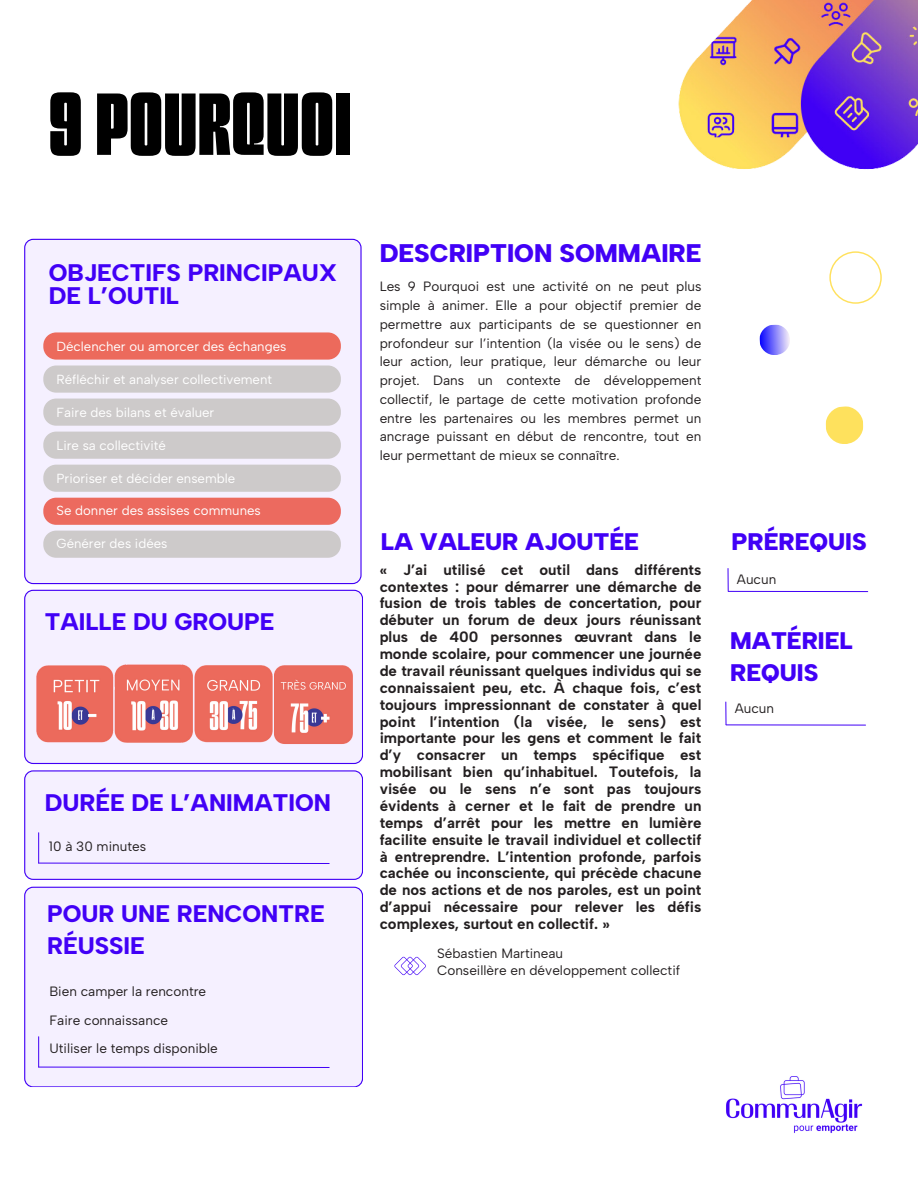
<style>
.page{position:relative;width:918px;height:1188px;background:#fff}
.page>*{position:absolute;margin:0;border:0;box-sizing:border-box;transform-origin:0 0}
.t1{font:600 82.5px "Superlumina";letter-spacing:.015em;color:#000}
.t2{font:900 25.5px "Albert Sans";color:#4100f6}
.t3{font:800 24px/23.7px "Albert Sans";color:#4100f6}
.t4{font:900 24px/32.7px "Albert Sans";color:#4100f6}
.t5{font:700 15px/16.8px "Albert Sans";color:#231f20;text-align:justify}
.t6{font:13.5px/18.8px "Albert Sans";color:#231f20;text-align:justify}
.t7{font:13.2px "Albert Sans";color:#fff}
</style>
<div class="page">
<div style="left:24px;top:239px;width:338px;height:345px;background:#f5f0ff"></div>
<div style="left:43px;top:332px;width:298px;height:27px;background:#ec6a5c;border-radius:13px"></div>
<div style="left:43px;top:366px;width:298px;height:27px;background:#cdcaca;border-radius:13px"></div>
<div style="left:43px;top:399px;width:298px;height:27px;background:#cdcaca;border-radius:13px"></div>
<div style="left:43px;top:432px;width:298px;height:27px;background:#cdcaca;border-radius:13px"></div>
<div style="left:43px;top:465px;width:298px;height:27px;background:#cdcaca;border-radius:13px"></div>
<div style="left:43px;top:498px;width:298px;height:27px;background:#ec6a5f;border-radius:13px"></div>
<div style="left:43px;top:531px;width:298px;height:27px;background:#cdcaca;border-radius:13px"></div>
<img style="left:678px;top:0;width:240px;height:170px">
<div style="left:24px;top:590px;width:339px;height:174px;background:#f5f0ff"></div>
<div style="left:24px;top:770px;width:339px;height:109px;background:#f5f0ff"></div>
<hr style="left:39px;top:863px;width:290px;height:1px;background:#4100f6">
<hr style="left:38px;top:833px;width:1px;height:30px;background:#4100f6">
<svg style="left:394px;top:957px;width:32px;height:18px"></svg>
<img style="left:726px;top:1076px;width:137px;height:57px">
<div style="left:24px;top:887px;width:339px;height:200px;background:#f5f0ff"></div>
<hr style="left:39px;top:1067px;width:290px;height:1px;background:#4100f6">
<hr style="left:38px;top:1037px;width:1px;height:30px;background:#4100f6">
<img style="left:33px;top:664px;width:320px;height:80px">
<hr style="left:728px;top:591px;width:140px;height:1px;background:#4100f6">
<svg style="left:728px;top:569px;width:1px;height:22px"></svg>
<svg style="left:829px;top:251px;width:53px;height:53px"></svg>
<svg style="left:825px;top:406px;width:39px;height:38px"></svg>
<svg style="left:759px;top:324px;width:31px;height:31px"></svg>
<hr style="left:726px;top:725px;width:140px;height:1px;background:#4100f6">
<svg style="left:725px;top:702px;width:1px;height:23px"></svg>
<p class="t1" style="left:49px;top:76px;width:304px">9 POURQUOI</p>
<p class="t3" style="left:49px;top:260px;width:290px">OBJECTIFS PRINCIPAUX<br>DE L’OUTIL</p>
<p class="t7" style="left:64px;top:338px;width:231px">Déclencher ou amorcer des échanges</p>
<p class="t7" style="left:64px;top:371px;width:217px">Réfléchir et analyser collectivement</p>
<p class="t7" style="left:64px;top:404px;width:159px">Faire des bilans et évaluer</p>
<h1 class="t7" style="left:64px;top:437px;width:111px">Lire sa collectivité</h1>
<p class="t7" style="left:64px;top:470px;width:180px">Prioriser et décider ensemble</p>
<p class="t7" style="left:64px;top:503px;width:206px">Se do ner des a sises communes</p>
<p class="t7" style="left:64px;top:535px;width:112px">Générer des idées</p>
<p class="t7" style="left:57px;top:338px;width:231px">Déclencher ou amorcer des échanges</p>
<p class="t7" style="left:57px;top:371px;width:217px">Réfléchir et analyser collectivement</p>
<p class="t7" style="left:57px;top:404px;width:159px">Faire des bilans et évaluer</p>
<p class="t7" style="left:57px;top:437px;width:111px">Lire sa collectivité</p>
<h2 class="t7" style="left:57px;top:470px;width:180px">Prioriser et décider ensemble</h2>
<p class="t7" style="left:57px;top:503px;width:206px">Se donner des assises communes</p>
<p class="t7" style="left:57px;top:536px;width:112px">Générer des idées</p>
<p class="t3" style="left:45px;top:610px;width:231px">TAILLE DU GROUPE</p>
<p class="t3" style="left:45px;top:790px;width:288px">DURÉE DE L’ANIMATION</p>
<p class="t6" style="left:49px;top:837px;width:99px">10 à 30 minutes</p>
<h3 class="t3" style="left:47px;top:897px;width:279px;line-height:32.7px">POUR UNE RENCONTRE<br>RÉUSSIE</h3>
<h4 class="t6" style="left:49px;top:982px;width:158px">Bien camper la rencontre</h4>
<h2 class="t6" style="left:49px;top:1010px;width:120px">Faire connaissance</h2>
<h2 class="t6" style="left:49px;top:1039px;width:170px">Utiliser le temps disponible</h2>
<p class="t2" style="left:380px;top:238px;width:323px">DESCRIPTION SOMMAIRE</p>
<p class="t6" style="left:380px;top:277px;width:323px">Les 9 Pourquoi est une activité on ne peut plus simple à animer. Elle a pour objectif premier de permettre aux participants de se questionner en profondeur sur l’intention (la visée ou le sens) de leur action, leur pratique, leur démarche ou leur projet. Dans un contexte de développement collectif, le partage de cette motivation profonde entre les partenaires ou les membres permet un ancrage puissant en début de rencontre, tout en leur permettant de mieux se connaître.</p>
<p class="t4" style="left:381px;top:525px;width:260px">LA VALEUR AJOUTÉE</p>
<p class="t5" style="left:380px;top:561px;width:323px">« J’ai utilisé cet outil dans différents contextes : pour démarrer une démarche de fusion de trois tables de concertation, pour débuter un forum de deux jours réunissant plus de 400 personnes œuvrant dans le monde scolaire, pour commencer une journée de travail réunissant quelques individus qui se connaissaient peu, etc. À chaque fois, c’est toujours impressionnant de constater à quel point l’intention (la visée, le sens) est importante pour les gens et comment le fait d’y consacrer un temps spécifique est mobilisant bien qu’inhabituel. Toutefois, la visée ou le sens n’e sont pas toujours évidents à cerner et le fait de prendre un temps d’arrêt pour les mettre en lumière facilite ensuite le travail individuel et collectif à entreprendre. L’intention profonde, parfois cachée ou inconsciente, qui précède chacune de nos actions et de nos paroles, est un point d’appui nécessaire pour relever les défis complexes, surtout en collectif. »</p>
<p class="t6" style="left:437px;top:945px;width:245px;line-height:16.8px">Sébastien Martineau<br>Conseillère en développement collectif</p>
<p class="t4" style="left:732px;top:525px;width:137px">PRÉREQUIS</p>
<p class="t6" style="left:737px;top:569px;width:41px">Aucun</p>
<h2 class="t4" style="left:730px;top:624px;width:124px">MATÉRIEL<br>REQUIS</h2>
<h4 class="t6" style="left:735px;top:698px;width:41px">Aucun</h4>
</div>
